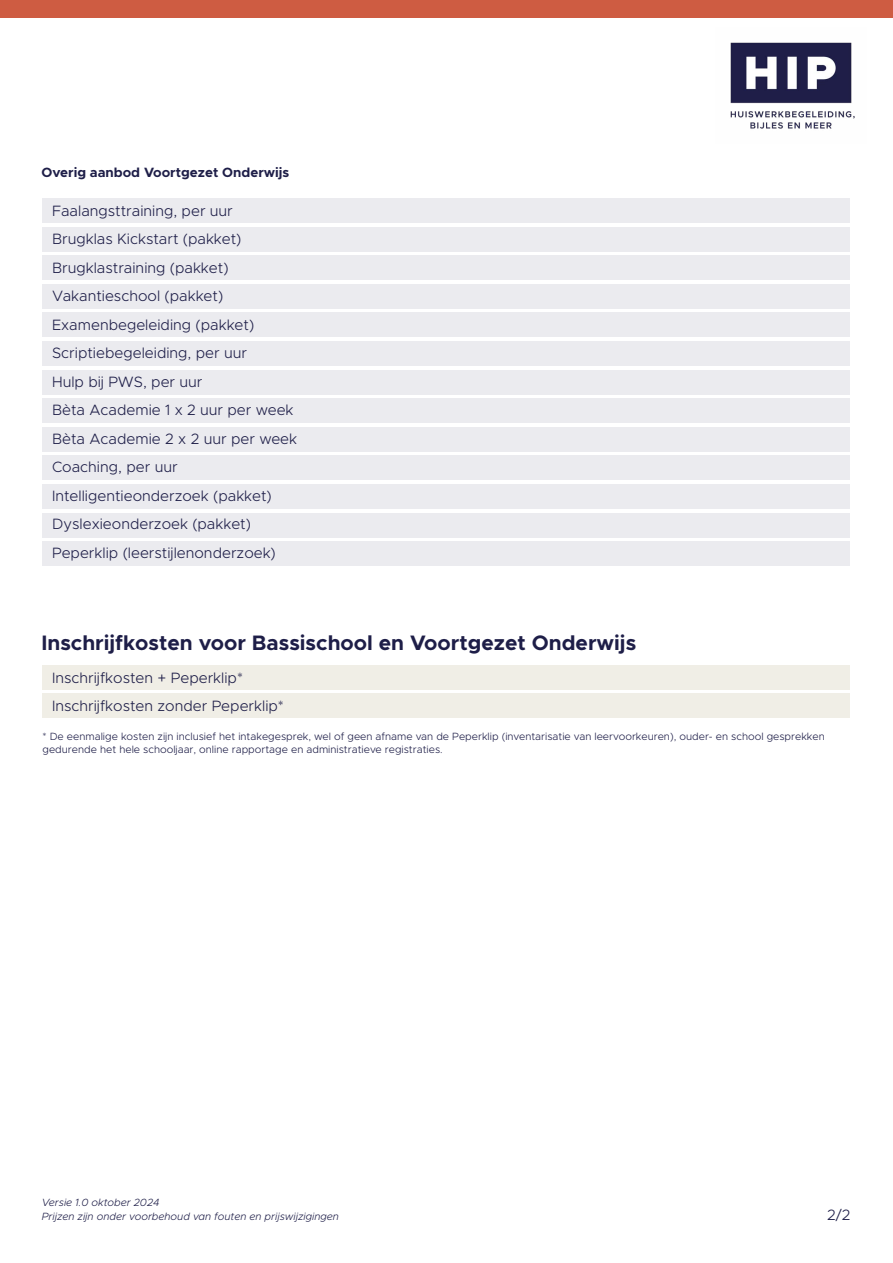
<style>
.page{position:relative;width:893px;height:1263px;background:#fff}
.page>*{position:absolute;margin:0;border:0;box-sizing:border-box;transform-origin:0 0}
.t1{font:700 21px "Metropolis";color:#1e1e48}
.t2{font:300 15px/28.5px "Metropolis";color:#1e1e48}
.t3{font:700 13.5px "Metropolis";color:#1e1e48}
.t4{font:300 10.5px/13.5px "Metropolis";color:#1e1e48}
.t5{font:italic 300 10.5px/13.5px "Metropolis";color:#1e1e48}
</style>
<div class="page">
<div style="left:43px;top:198px;width:807px;height:25px;background:#ebebef"></div>
<div style="left:43px;top:227px;width:807px;height:24px;background:#ebebef"></div>
<div style="left:43px;top:255px;width:807px;height:25px;background:#ebebef"></div>
<div style="left:43px;top:284px;width:807px;height:24px;background:#ebebef"></div>
<div style="left:43px;top:370px;width:807px;height:24px;background:#ebebef"></div>
<div style="left:43px;top:484px;width:807px;height:25px;background:#ebebef"></div>
<div style="left:43px;top:542px;width:807px;height:24px;background:#ebebef"></div>
<div style="left:43px;top:313px;width:807px;height:24px;background:#ebebef"></div>
<div style="left:43px;top:398px;width:807px;height:25px;background:#ebebef"></div>
<div style="left:43px;top:341px;width:807px;height:25px;background:#ebebef"></div>
<div style="left:43px;top:456px;width:807px;height:24px;background:#ebebef"></div>
<div style="left:43px;top:513px;width:807px;height:25px;background:#ebebef"></div>
<div style="left:43px;top:427px;width:807px;height:24px;background:#ebebef"></div>
<img style="left:730px;top:42px;width:125px;height:87px">
<div style="left:0;top:0;width:893px;height:18px;background:#ce5c42"></div>
<div style="left:43px;top:665px;width:807px;height:24px;background:#f0eee6"></div>
<div style="left:43px;top:694px;width:807px;height:24px;background:#f0eee6"></div>
<p class="t3" style="left:41px;top:164px;width:249px">Overig aanbod Voortgezet Onderwijs</p>
<p class="t2" style="left:52px;top:196px;width:247px">Faalangsttraining, per uur<br>Brugklas Kickstart (pakket)<br>Brugklastraining (pakket)<br>Vakantieschool (pakket)<br>Examenbegeleiding (pakket)<br>Scriptiebegeleiding, per uur<br>Hulp bij PWS, per uur<br>Bèta Academie 1 x 2 uur per week<br>Bèta Academie 2 x 2 uur per week<br>Coaching, per uur<br>Intelligentieonderzoek (pakket)<br>Dyslexieonderzoek (pakket)<br>Peperklip (leerstijlenonderzoek)</p>
<h1 class="t1" style="left:41px;top:629px;width:596px">Inschrijfkosten voor Bassischool en Voortgezet Onderwijs</h1>
<p class="t2" style="left:52px;top:663px;width:233px">Inschrijfkosten + Peperklip*<br>Inschrijfkosten zonder Peperklip*</p>
<p class="t4" style="left:43px;top:729px;width:784px">* De eenmalige kosten zijn inclusief het intakegesprek, wel of geen afname van de Peperklip (inventarisatie van leervoorkeuren), ouder- en school gesprekken gedurende het hele schooljaar, online rapportage en administratieve registraties.</p>
<p class="t5" style="left:42px;top:1196px;width:299px">Versie 1.0 oktober 2024<br>Prijzen zijn onder voorbehoud van fouten en prijswijzigingen</p>
<p class="t2" style="left:827px;top:1200px;width:25px">2/2</p>
</div>
